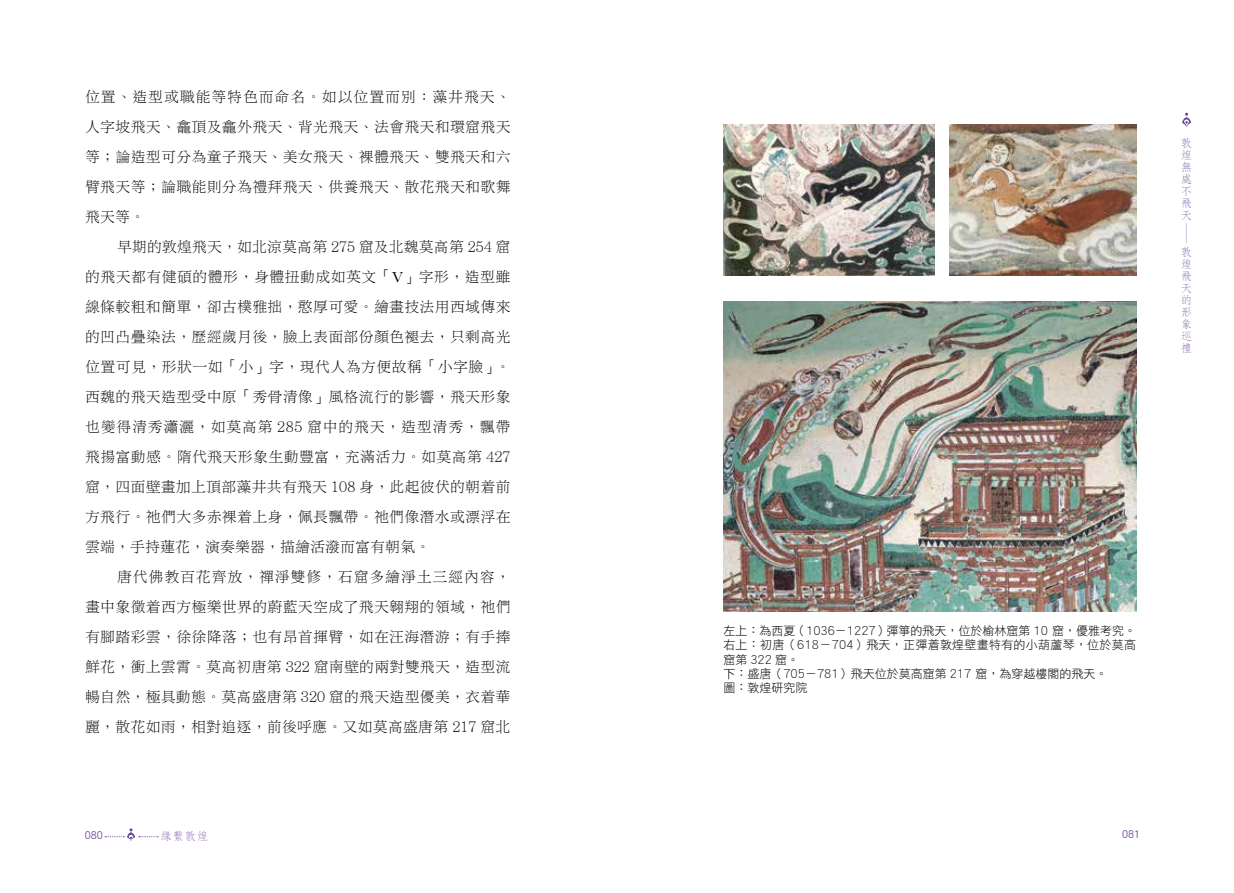
<style>
.page{position:relative;width:1234px;height:893px;background:#fff}
.page>*{position:absolute;margin:0;border:0;box-sizing:border-box;transform-origin:0 0}
.t1{font:15px/30px "DF Li Song HK W3";letter-spacing:.01em;color:#000;text-align:justify}
.t2{font:12px/14.4px "DF Hei HK W3";color:#000}
.t3{font:11.25px/12.1px "DF Fang Song HK W2";color:#674498;text-align:justify}
.t4{font:10.5px "DF Hei HK W5";color:#674498}
.s1{font-family:"Baskerville"}
</style>
<div class="page">
<svg style="left:1182px;top:113px;width:9px;height:14px"></svg>
<svg style="left:105px;top:828px;width:53px;height:13px"></svg>
<img style="left:949px;top:124px;width:186px;height:151px">
<img style="left:723px;top:302px;width:412px;height:310px">
<img style="left:723px;top:124px;width:210px;height:151px">
<p class="t1" style="left:85px;top:82px;width:427px">位置、造型或職能等特色而命名。如以位置而別：藻井飛天、人字坡飛天、龕頂及龕外飛天、背光飛天、法會飛天和環窟飛天等；論造型可分為童子飛天、美女飛天、裸體飛天、雙飛天和六臂飛天等；論職能則分為禮拜飛天、供養飛天、散花飛天和歌舞飛天等。</p>
<p class="t1" style="left:85px;top:232px;width:427px;text-indent:32px">早期的敦煌飛天，如北涼莫高第 275 窟及北魏莫高第 254 窟的飛天都有健碩的體形，身體扭動成如英文「<span class="s1">V</span>」字形，造型雖線條較粗和簡單，卻古樸雅拙，憨厚可愛。繪畫技法用西域傳來的凹凸疊染法，歷經歲月後，臉上表面部份顏色褪去，只剩高光位置可見，形狀一如「小」字，現代人為方便故稱「小字臉」。西魏的飛天造型受中原「秀骨清像」風格流行的影響，飛天形象也變得清秀瀟灑，如莫高第 285 窟中的飛天，造型清秀，飄帶飛揚富動感。隋代飛天形象生動豐富，充滿活力。如莫高第 427窟，四面壁畫加上頂部藻井共有飛天 108 身，此起彼伏的朝着前方飛行。祂們大多赤裸着上身，佩長飄帶。祂們像潛水或漂浮在雲端，手持蓮花，演奏樂器，描繪活潑而富有朝氣。</p>
<p class="t1" style="left:85px;top:562px;width:427px;text-indent:32px">唐代佛教百花齊放，禪淨雙修，石窟多繪淨土三經內容，畫中象徵着西方極樂世界的蔚藍天空成了飛天翱翔的領域，祂們有腳踏彩雲，徐徐降落；也有昂首揮臂，如在汪海潛游；有手捧鮮花，衝上雲霄。莫高初唐第 322 窟南壁的兩對雙飛天，造型流暢自然，極具動態。莫高盛唐第 320 窟的飛天造型優美，衣着華麗，散花如雨，相對追逐，前後呼應。又如莫高盛唐第 217 窟北</p>
<p class="t2" style="left:723px;top:623px;width:414px">左上：為西夏（1036－1227）彈箏的飛天，位於榆林窟第 10 窟，優雅考究。右上：初唐（618－704）飛天，正彈着敦煌壁畫特有的小葫蘆琴，位於莫高窟第 322 窟。<br>下：盛唐（705－781）飛天位於莫高窟第 217 窟，為穿越樓閣的飛天。<br>圖：敦煌研究院</p>
<p class="t4" style="left:85px;top:829px;width:20px">080</p>
<p class="t3" style="left:161px;top:830px;width:49px">緣繫敦煌</p>
<p class="t4" style="left:1121px;top:829px;width:20px">081</p>
<p class="t3" style="left:1180px;top:136px;width:12px">敦煌無處不飛天</p>
<p class="t3" style="left:1180px;top:245px;width:12px">敦煌飛天的形象巡禮</p>
</div>
